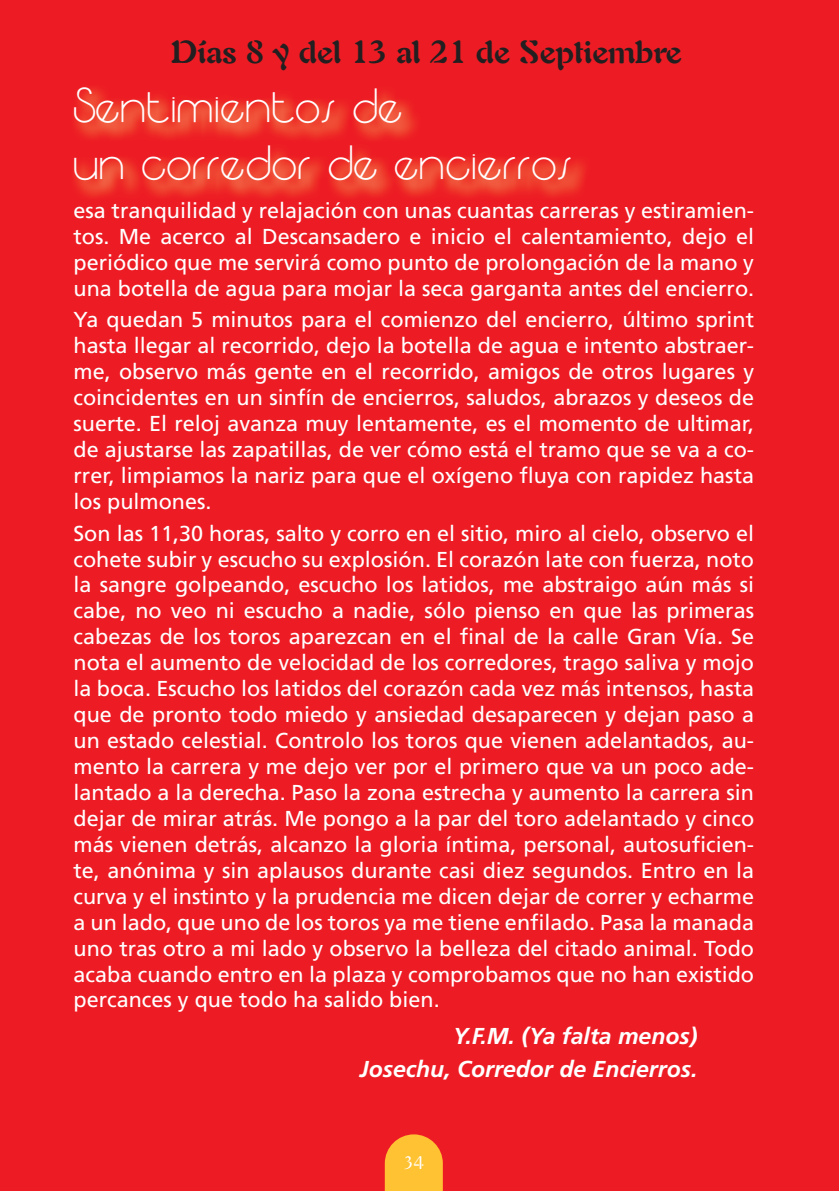
<style>
.page{position:relative;width:839px;height:1191px;background:#fff}
.page>*{position:absolute;margin:0;border:0;box-sizing:border-box;transform-origin:0 0}
.t1{font:48px/57.6px "Moonbeam";color:#fff}
.t2{font:700 32px "Auriol";color:#231f20}
.t3{font:italic 700 23px/33.2px "Frutiger";color:#fff;text-align:right}
.t4{font:21.6px/26px "Frutiger";color:#fff;text-align:justify}
.t5{font:18px "Auriol";color:#fff}
</style>
<div class="page">
<div style="left:0;top:0;width:839px;height:1190px;background:#ed1c24"></div>
<img style="left:74px;top:88px;width:511px;height:109px">
<svg style="left:385px;top:1134px;width:58px;height:56px;background:#fcad30"></svg>
<h2 class="t2" style="left:171px;top:41px;width:512px">Días 8 y del 13 al 21 de Septiembre</h2>
<h1 class="t1" style="left:73px;top:80px;width:500px">Sentimientos de<br>un corredor de encierros</h1>
<p class="t4" style="left:73px;top:199px;width:682px">esa tranquilidad y relajación con unas cuantas carreras y estiramien&shy;tos. Me acerco al Descansadero e inicio el calentamiento, dejo el periódico que me servirá como punto de prolongación de la mano y una botella de agua para mojar la seca garganta antes del encierro.</p>
<p class="t4" style="left:73px;top:308px;width:682px">Ya quedan 5 minutos para el comienzo del encierro, último sprint hasta llegar al recorrido, dejo la botella de agua e intento abstraer&shy;me, observo más gente en el recorrido, amigos de otros lugares y coincidentes en un sinfín de encierros, saludos, abrazos y deseos de suerte. El reloj avanza muy lentamente, es el momento de ultimar, de ajustarse las zapatillas, de ver cómo está el tramo que se va a co&shy;rrer, limpiamos la nariz para que el oxígeno fluya con rapidez hasta los pulmones.</p>
<p class="t4" style="left:73px;top:521px;width:682px">Son las 11,30 horas, salto y corro en el sitio, miro al cielo, observo el cohete subir y escucho su explosión. El corazón late con fuerza, noto la sangre golpeando, escucho los latidos, me abstraigo aún más si cabe, no veo ni escucho a nadie, sólo pienso en que las primeras cabezas de los toros aparezcan en el final de la calle Gran Vía. Se nota el aumento de velocidad de los corredores, trago saliva y mojo la boca. Escucho los latidos del corazón cada vez más intensos, hasta que de pronto todo miedo y ansiedad desaparecen y dejan paso a un estado celestial. Controlo los toros que vienen adelantados, au&shy;mento la carrera y me dejo ver por el primero que va un poco ade&shy;lantado a la derecha. Paso la zona estrecha y aumento la carrera sin dejar de mirar atrás. Me pongo a la par del toro adelantado y cinco más vienen detrás, alcanzo la gloria íntima, personal, autosuficien&shy;te, anónima y sin aplausos durante casi diez segundos. Entro en la curva y el instinto y la prudencia me dicen dejar de correr y echarme a un lado, que uno de los toros ya me tiene enfilado. Pasa la manada uno tras otro a mi lado y observo la belleza del citado animal. Todo acaba cuando entro en la plaza y comprobamos que no han existido percances y que todo ha salido bien.</p>
<p class="t3" style="left:360px;top:1020px;width:339px">Y.F.M. (Ya falta menos)<br>Josechu, Corredor de Encierros.</p>
<p class="t5" style="left:404px;top:1155px;width:22px">34</p>
</div>
